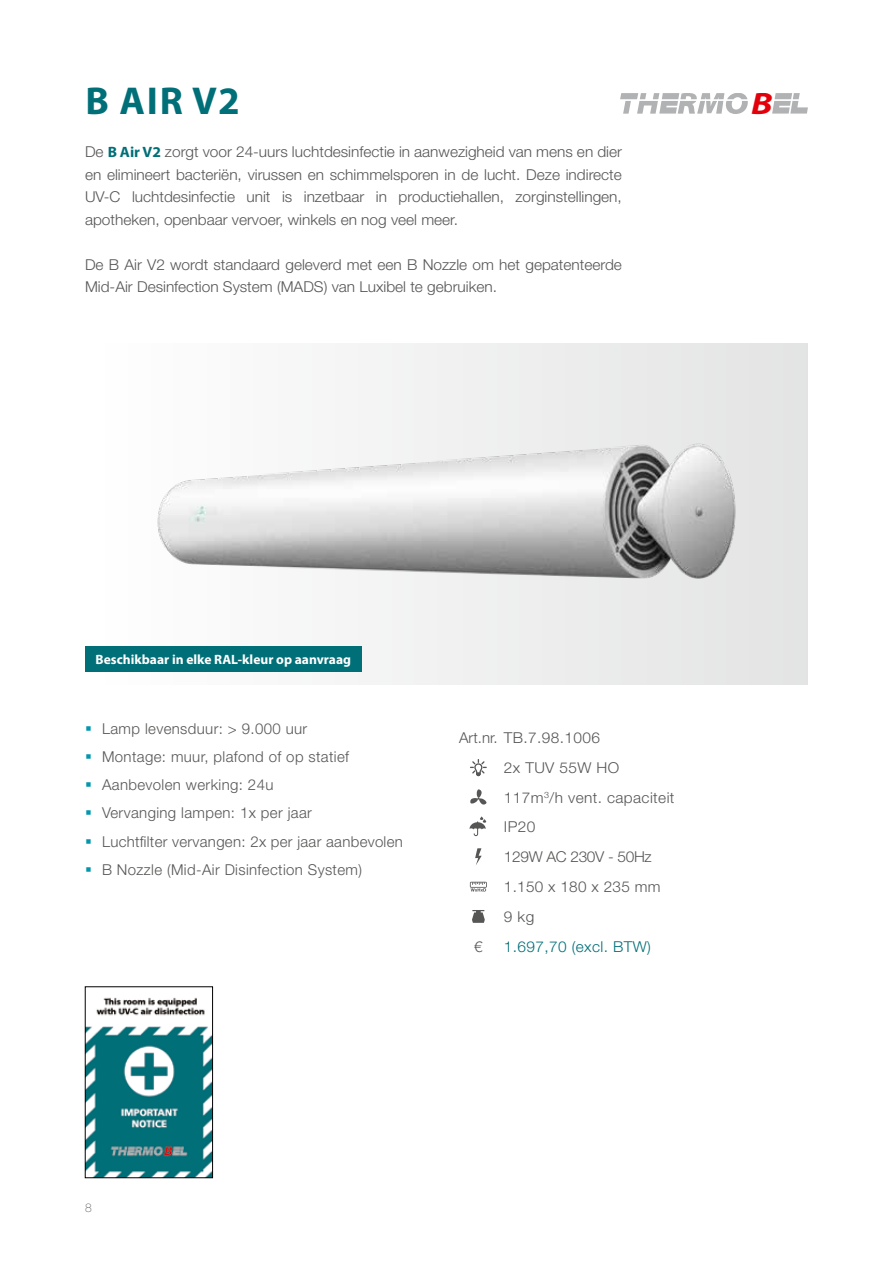
<style>
.page{position:relative;width:893px;height:1263px;background:#fff}
.page>*{position:absolute;margin:0;border:0;box-sizing:border-box;transform-origin:0 0}
.t1{font:700 39px "Myriad Pro";color:#006f78}
.t2{font:italic 700 31.05px "Myriad Pro";color:#e3000b;scale:1.19 1}
.t3{font:300 15px/28.2px "Helvetica Neue LT Std";letter-spacing:.02em;color:#565655}
.t4{font:300 15px/22.5px "Helvetica Neue LT Std";color:#565655}
.t5{font:300 15px "Helvetica Neue LT Std";letter-spacing:.025em;color:#006f78}
.t6{font:300 15px "Helvetica Neue LT Std";letter-spacing:-.02em;color:#565655}
.t7{font:700 13.5px "Myriad Pro";color:#fff}
.t8{font:100 12px "Helvetica Neue LT Std";color:#565655}
.s1{font-family:"Myriad Pro";font-weight:700;color:#006f78}
</style>
<div class="page">
<img style="left:85px;top:344px;width:723px;height:340px">
<svg style="left:772px;top:93px;width:36px;height:21px"></svg>
<svg style="left:620px;top:93px;width:128px;height:21px"></svg>
<svg style="left:470px;top:759px;width:16px;height:17px"></svg>
<svg style="left:470px;top:789px;width:17px;height:16px"></svg>
<svg style="left:469px;top:816px;width:17px;height:20px"></svg>
<svg style="left:475px;top:848px;width:7px;height:17px"></svg>
<svg style="left:470px;top:882px;width:17px;height:9px"></svg>
<svg style="left:472px;top:910px;width:13px;height:13px"></svg>
<div style="left:85px;top:646px;width:276px;height:25px;background:#006f78"></div>
<img style="left:87px;top:997px;width:124px;height:179px">
<div style="left:85px;top:986px;width:128px;height:192px;border:1px solid #000"></div>
<h1 class="t1" style="left:85px;top:76px;width:156px">B AIR V2</h1>
<p class="t3" style="left:85px;top:141px;width:538px;line-height:22.5px;text-align:justify">De <span class="s1">B Air V2</span> zorgt voor 24-uurs luchtdesinfectie in aanwezigheid van mens en dier en elimineert bacteriën, virussen en schimmelsporen in de lucht. Deze indirecte UV-C luchtdesinfectie unit is inzetbaar in productiehallen, zorginstellingen, apotheken, openbaar vervoer, winkels en nog veel meer.</p>
<p class="t4" style="left:85px;top:253px;width:538px">De B Air V2 wordt standaard geleverd met een B Nozzle om het gepatenteerde<br>Mid-Air Desinfection System (MADS) van Luxibel te gebruiken.</p>
<h2 class="t2" style="left:751px;top:83px;width:20px">B</h2>
<p class="t7" style="left:95px;top:650px;width:257px">Beschikbaar in elke RAL-kleur op aanvraag</p>
<p class="t3" style="left:102px;top:714px;width:302px">Lamp levensduur: &gt; 9.000 uur<br>Montage: muur, plafond of op statief Aanbevolen werking: 24u<br>Vervanging lampen: 1x per jaar<br>Luchtfilter vervangen: 2x per jaar aanbevolen B Nozzle (Mid-Air Disinfection System)</p>
<p class="t3" style="left:459px;top:723px;width:142px">Art.nr. TB.7.98.1006</p>
<p class="t3" style="left:504px;top:753px;width:117px">2x TUV 55W HO</p>
<p class="t3" style="left:504px;top:783px;width:172px">117m<sup>3</sup>/h vent. capaciteit</p>
<p class="t3" style="left:504px;top:813px;width:33px">IP20</p>
<p class="t6" style="left:504px;top:848px;width:149px">129W AC 230V - 50Hz</p>
<p class="t3" style="left:504px;top:872px;width:158px">1.150 x 180 x 235 mm</p>
<p class="t3" style="left:504px;top:902px;width:32px">9 kg</p>
<p class="t3" style="left:474px;top:932px;width:10px">€</p>
<p class="t5" style="left:504px;top:937px;width:149px">1.697,70 (excl. BTW)</p>
<p class="t8" style="left:85px;top:1201px;width:8px">8</p>
</div>
